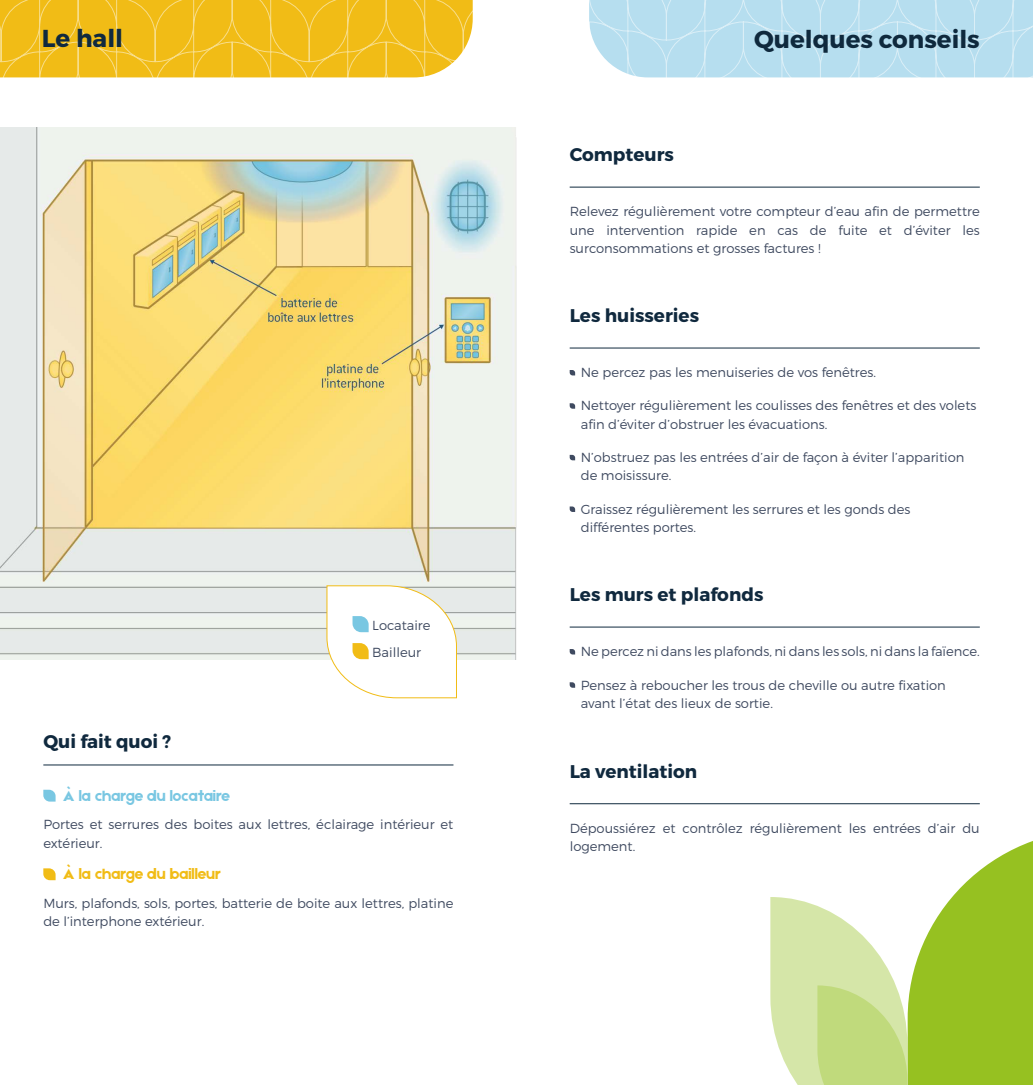
<style>
.page{position:relative;width:1033px;height:1085px;background:#fff}
.page>*{position:absolute;margin:0;border:0;box-sizing:border-box;transform-origin:0 0}
.t1{font:700 28.88px "Montserrat";color:#10293e}
.t2{font:700 24.5px "Montserrat";color:#0f293d}
.t3{font:700 24.5px "Montserrat";color:#10293e}
.t4{font:700 18.38px "Montserrat";color:#10293e}
.t5{font:15.75px "Etna";color:#79c7e2}
.t6{font:15.75px "Etna";color:#f1bc16}
.t7{font:300 13.12px/18.4px "Montserrat";color:#3f4a60}
</style>
<div class="page">
<img style="left:0;top:127px;width:516px;height:533px">
<svg style="left:326px;top:585px;width:131px;height:114px"></svg>
<svg style="left:0;top:0;width:473px;height:78px;background:#f1c024"></svg>
<svg style="left:589px;top:0;width:443px;height:78px;background:#badfef"></svg>
<svg style="left:43px;top:790px;width:13px;height:12px"></svg>
<svg style="left:43px;top:868px;width:13px;height:12px"></svg>
<hr style="left:43px;top:765px;width:410px;height:1px;background:#0f293d">
<hr style="left:569px;top:187px;width:410px;height:1px;background:#0f293d">
<hr style="left:569px;top:348px;width:410px;height:1px;background:#0f293d">
<svg style="left:569px;top:370px;width:6px;height:5px"></svg>
<svg style="left:569px;top:403px;width:6px;height:6px"></svg>
<svg style="left:569px;top:455px;width:6px;height:5px"></svg>
<svg style="left:569px;top:507px;width:6px;height:5px"></svg>
<hr style="left:569px;top:627px;width:410px;height:1px;background:#0f293d">
<svg style="left:569px;top:649px;width:6px;height:6px"></svg>
<svg style="left:569px;top:682px;width:6px;height:6px"></svg>
<hr style="left:569px;top:803px;width:410px;height:1px;background:#0f293d">
<svg style="left:770px;top:841px;width:262px;height:244px"></svg>
<h2 class="t3" style="left:42px;top:23px;width:83px">Le hall</h2>
<h2 class="t2" style="left:754px;top:24px;width:227px">Quelques conseils</h2>
<h1 class="t1" style="left:779px;top:24px;width:198px">Le séjour / les</h1>
<h3 class="t4" style="left:569px;top:144px;width:106px">Compteurs</h3>
<p class="t7" style="left:569px;top:202px;width:411px;text-align:justify">Relevez régulièrement votre compteur d’eau afin de permettre une intervention rapide en cas de fuite et d’éviter les surconsommations et grosses factures !</p>
<h3 class="t4" style="left:569px;top:304px;width:131px">Les huisseries</h3>
<p class="t7" style="left:580px;top:363px;width:297px">Ne percez pas les menuiseries de vos fenêtres.</p>
<p class="t7" style="left:580px;top:396px;width:397px">Nettoyer régulièrement les coulisses des fenêtres et des volets afin d’éviter d’obstruer les évacuations.</p>
<p class="t7" style="left:580px;top:448px;width:385px">N’obstruez pas les entrées d’air de façon à éviter l’apparition de moisissure.</p>
<p class="t7" style="left:580px;top:500px;width:331px">Graissez régulièrement les serrures et les gonds des différentes portes.</p>
<p class="t7" style="left:372px;top:611px;width:60px;line-height:27.9px">Locataire<br>Bailleur</p>
<h3 class="t4" style="left:43px;top:730px;width:129px">Qui fait quoi ?</h3>
<p class="t5" style="left:63px;top:784px;width:169px">À la charge du locataire</p>
<p class="t7" style="left:43px;top:815px;width:411px">Portes et serrures des boites aux lettres, éclairage intérieur et extérieur.</p>
<p class="t6" style="left:63px;top:863px;width:159px">À la charge du bailleur</p>
<p class="t7" style="left:43px;top:894px;width:411px">Murs, plafonds, sols, portes, batterie de boite aux lettres, platine de l’interphone extérieur.</p>
<h3 class="t4" style="left:569px;top:583px;width:195px">Les murs et plafonds</h3>
<p class="t7" style="left:580px;top:642px;width:400px">Ne percez ni dans les plafonds, ni dans les sols, ni dans la faïence.</p>
<p class="t7" style="left:580px;top:675px;width:366px">Pensez à reboucher les trous de cheville ou autre fixation avant l’état des lieux de sortie.</p>
<h3 class="t4" style="left:569px;top:760px;width:129px">La ventilation</h3>
<p class="t7" style="left:569px;top:819px;width:411px">Dépoussiérez et contrôlez régulièrement les entrées d’air du logement.</p>
</div>
